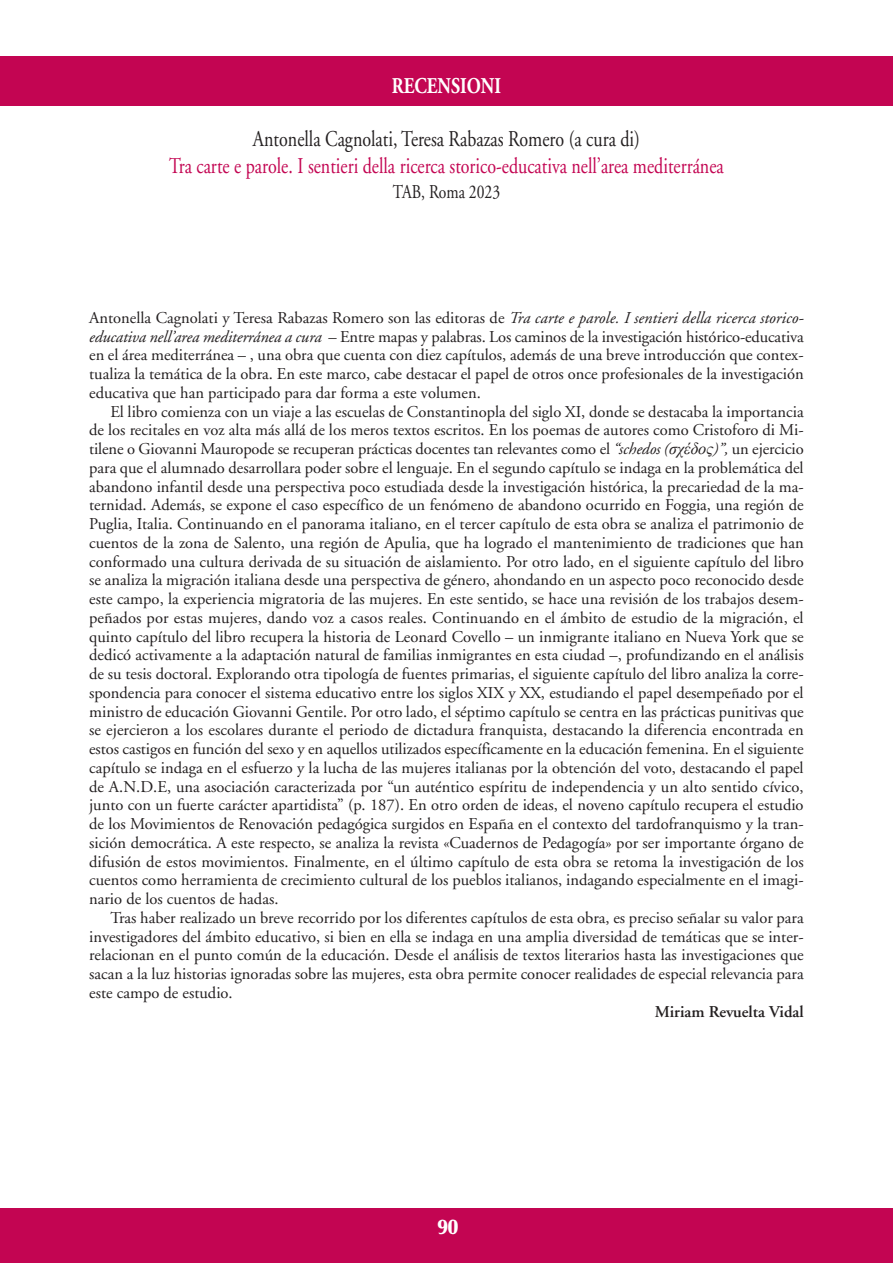
<style>
.page{position:relative;width:893px;height:1263px;background:#fff}
.page>*{position:absolute;margin:0;border:0;box-sizing:border-box;transform-origin:0 0}
.t1{font:22.5px "Adobe Garamond";color:#c30552;scale:.8 1}
.t2{font:22.5px "Adobe Garamond";color:#231f20;scale:.8 1}
.t3{font:700 22.5px "Adobe Garamond";color:#fff;scale:.8 1}
.t4{font:900 21px "Optima";color:#fff}
.t5{font:19.5px "Adobe Garamond";color:#231f20;scale:.8 1}
.t6{font:16.5px/18.8px "Adobe Garamond";color:#231f20;text-align:justify}
.t7{font:600 16.5px "Adobe Garamond";color:#231f20}
.s1{font-style:italic}
.s2{font-family:"Times New Roman";font-style:italic}
</style>
<div class="page">
<div style="left:0;top:57px;width:893px;height:49px;background:#c30552"></div>
<div style="left:1px;top:1208px;width:892px;height:55px;background:#c30552"></div>
<h1 class="t3" style="left:392px;top:77px;width:138px">RECENSIONI</h1>
<h1 class="t2" style="left:253px;top:130px;width:485px">Antonella Cagnolati, Teresa Rabazas Romero (a cura di)</h1>
<h1 class="t1" style="left:169px;top:157px;width:695px">Tra carte e parole. I sentieri della ricerca storico-educativa nell’area mediterránea</h1>
<p class="t5" style="left:393px;top:184px;width:136px">TAB, Roma 2023</p>
<p class="t6" style="left:89px;top:310px;width:716px">Antonella Cagnolati y Teresa Rabazas Romero son las editoras de <span class="s1">Tra carte e parole. I sentieri della ricerca storico&shy;educativa nell’area mediterránea a cura</span> – Entre mapas y palabras. Los caminos de la investigación histórico-educativa en el área mediterránea – , una obra que cuenta con diez capítulos, además de una breve introducción que contex&shy;tualiza la temática de la obra. En este marco, cabe destacar el papel de otros once profesionales de la investigación educativa que han participado para dar forma a este volumen.</p>
<p class="t6" style="left:89px;top:404px;width:716px;text-indent:21px">El libro comienza con un viaje a las escuelas de Constantinopla del siglo XI, donde se destacaba la importancia de los recitales en voz alta más allá de los meros textos escritos. En los poemas de autores como Cristoforo di Mi&shy;tilene o Giovanni Mauropode se recuperan prácticas docentes tan relevantes como el <span class="s1">“schedos (</span><span class="s2">σχέδος</span><span class="s1">)”,</span> un ejercicio para que el alumnado desarrollara poder sobre el lenguaje. En el segundo capítulo se indaga en la problemática del abandono infantil desde una perspectiva poco estudiada desde la investigación histórica, la precariedad de la ma&shy;ternidad. Además, se expone el caso específico de un fenómeno de abandono ocurrido en Foggia, una región de Puglia, Italia. Continuando en el panorama italiano, en el tercer capítulo de esta obra se analiza el patrimonio de cuentos de la zona de Salento, una región de Apulia, que ha logrado el mantenimiento de tradiciones que han conformado una cultura derivada de su situación de aislamiento. Por otro lado, en el siguiente capítulo del libro se analiza la migración italiana desde una perspectiva de género, ahondando en un aspecto poco reconocido desde este campo, la experiencia migratoria de las mujeres. En este sentido, se hace una revisión de los trabajos desem&shy;peñados por estas mujeres, dando voz a casos reales. Continuando en el ámbito de estudio de la migración, el quinto capítulo del libro recupera la historia de Leonard Covello – un inmigrante italiano en Nueva York que se dedicó activamente a la adaptación natural de familias inmigrantes en esta ciudad –, profundizando en el análisis de su tesis doctoral. Explorando otra tipología de fuentes primarias, el siguiente capítulo del libro analiza la corre&shy;spondencia para conocer el sistema educativo entre los siglos XIX y XX, estudiando el papel desempeñado por el ministro de educación Giovanni Gentile. Por otro lado, el séptimo capítulo se centra en las prácticas punitivas que se ejercieron a los escolares durante el periodo de dictadura franquista, destacando la diferencia encontrada en estos castigos en función del sexo y en aquellos utilizados específicamente en la educación femenina. En el siguiente capítulo se indaga en el esfuerzo y la lucha de las mujeres italianas por la obtención del voto, destacando el papel de A.N.D.E, una asociación caracterizada por “un auténtico espíritu de independencia y un alto sentido cívico, junto con un fuerte carácter apartidista” (p. 187). En otro orden de ideas, el noveno capítulo recupera el estudio de los Movimientos de Renovación pedagógica surgidos en España en el contexto del tardofranquismo y la tran&shy;sición democrática. A este respecto, se analiza la revista «Cuadernos de Pedagogía» por ser importante órgano de difusión de estos movimientos. Finalmente, en el último capítulo de esta obra se retoma la investigación de los cuentos como herramienta de crecimiento cultural de los pueblos italianos, indagando especialmente en el imagi&shy;nario de los cuentos de hadas.</p>
<p class="t6" style="left:89px;top:910px;width:716px;text-indent:21px">Tras haber realizado un breve recorrido por los diferentes capítulos de esta obra, es preciso señalar su valor para investigadores del ámbito educativo, si bien en ella se indaga en una amplia diversidad de temáticas que se inter&shy;relacionan en el punto común de la educación. Desde el análisis de textos literarios hasta las investigaciones que sacan a la luz historias ignoradas sobre las mujeres, esta obra permite conocer realidades de especial relevancia para este campo de estudio.</p>
<p class="t7" style="left:655px;top:1005px;width:150px">Miriam Revuelta Vidal</p>
<p class="t4" style="left:437px;top:1218px;width:22px">90</p>
</div>
